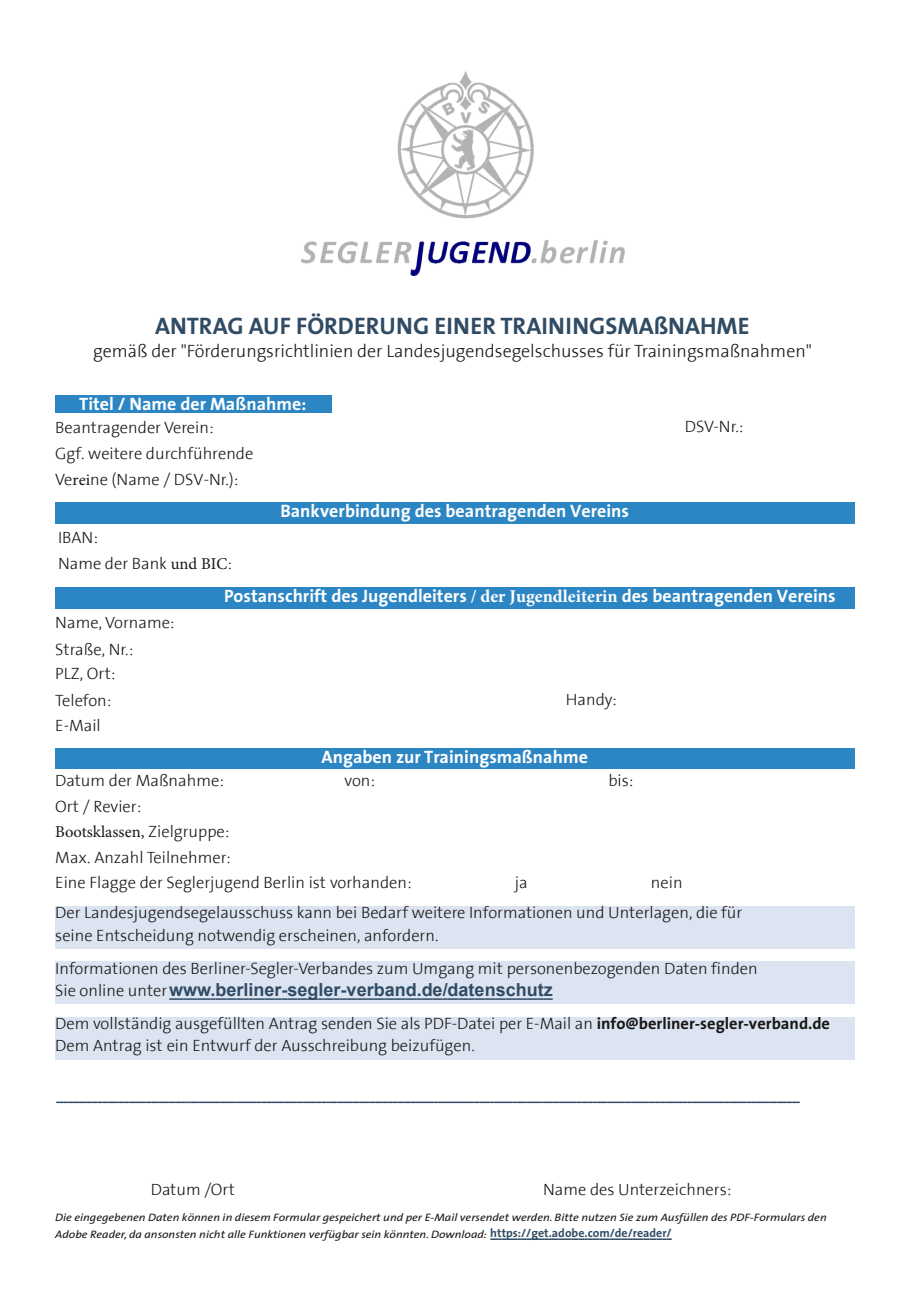
<style>
.page{position:relative;width:919px;height:1289px;background:#fff}
.page>*{position:absolute;margin:0;border:0;box-sizing:border-box;transform-origin:0 0}
.t1{font:700 24px "The Sans";color:#304b64}
.t2{font:700 18px "The Sans";color:#fff}
.t3{font:300 18px "The Sans B3";letter-spacing:-.005em;color:#171715}
.t4{font:700 18px "Arial";color:#304b64}
.t5{font:300 16.5px/26px "The Sans B3";color:#171715}
.t6{font:16.5px "Minion Pro";color:#171715}
.t7{font:italic 10.8px/16.5px "The Sans";color:#171715;scale:1.11 1}
.s1{font-family:"Minion Pro";font-weight:400}
.s2{font-family:"Minion Pro"}
.s3{font-family:"The Sans B3";font-weight:300}
.s4{font-family:"The Sans B3";font-weight:300;font-size:16.5px;color:#171715}
.s5{font-family:"The Sans";font-weight:700}
.s6{font-weight:700;font-style:normal;font-size:12px;color:#304b64}
</style>
<div class="page">
<img style="left:301px;top:71px;width:324px;height:204px">
<div style="left:55px;top:395px;width:277px;height:17px;background:#2d86c4"></div>
<div style="left:55px;top:502px;width:800px;height:21px;background:#2d86c4"></div>
<div style="left:55px;top:587px;width:800px;height:21px;background:#2d86c4"></div>
<div style="left:55px;top:748px;width:800px;height:21px;background:#2d86c4"></div>
<div style="left:55px;top:906px;width:800px;height:42px;background:#dde4f1"></div>
<div style="left:55px;top:961px;width:800px;height:42px;background:#dde4f1"></div>
<div style="left:55px;top:1016px;width:800px;height:43px;background:#dde4f1"></div>
<svg style="left:490px;top:1238px;width:181px;height:1px"></svg>
<svg style="left:169px;top:998px;width:383px;height:1px"></svg>
<svg style="left:56px;top:1101px;width:743px;height:2px"></svg>
<h1 class="t1" style="left:155px;top:316px;width:595px">ANTRAG AUF FÖRDERUNG EINER TRAININGSMAßNAHME</h1>
<p class="t3" style="left:93px;top:343px;width:720px">gemäß der "Förderungsrichtlinien der Landesjugendsegelschusses für Trainingsmaßnahmen"</p>
<p class="t2" style="left:79px;top:396px;width:229px">Titel / Name der Maßnahme:</p>
<p class="t5" style="left:55px;top:416px;width:200px">Beantragender Verein:<br>Ggf. weitere durchführende<br>Ve<span class="s1">rei</span>ne (Name / DSV-Nr.):</p>
<p class="t2" style="left:280px;top:503px;width:350px">Bankverbindung des beantragenden Vereins</p>
<p class="t5" style="left:685px;top:415px;width:60px">DSV-Nr.:</p>
<p class="t5" style="left:58px;top:526px;width:175px">IBAN:<br>Name der Bank <span class="s1">und BIC</span>:</p>
<p class="t2" style="left:224px;top:588px;width:613px">Postanschrift des Jugendleiters <span class="s2">/ der Jugendleiterin</span> des beantragenden Vereins</p>
<p class="t5" style="left:55px;top:610px;width:121px;line-height:26.5px">Name, Vorname:<br>Straße, Nr.:</p>
<p class="t5" style="left:55px;top:662px;width:62px">PLZ, Ort:<br>Telefon:<br>E-Mail</p>
<p class="t2" style="left:321px;top:749px;width:268px">Angaben zur Trainingsmaßnahme</p>
<p class="t5" style="left:566px;top:688px;width:52px">Handy:</p>
<p class="t5" style="left:55px;top:769px;width:170px">Datum der Maßnahme:</p>
<p class="t5" style="left:344px;top:769px;width:32px">von:</p>
<p class="t5" style="left:55px;top:795px;width:88px">Ort / Revier:</p>
<p class="t6" style="left:55px;top:820px;width:176px">Bootsklassen, <span class="s3">Zielgruppe:</span></p>
<p class="t5" style="left:55px;top:846px;width:358px;line-height:25.5px">Max. Anzahl Teilnehmer:<br>Eine Flagge der Seglerjugend Berlin ist vorhanden:</p>
<p class="t5" style="left:608px;top:769px;width:26px">bis:</p>
<p class="t5" style="left:514px;top:871px;width:14px">ja</p>
<p class="t5" style="left:651px;top:871px;width:33px">nein</p>
<p class="t5" style="left:55px;top:903px;width:688px;line-height:22.5px">Der Landesjugendsegelausschuss kann bei Bedarf weitere Informationen und Unterlagen, die für seine Entscheidung notwendig erscheinen, anfordern.</p>
<p class="t5" style="left:55px;top:956px;width:703px">Informationen des Berliner-Segler-Verbandes zum Umgang mit personenbezogenden Daten finden</p>
<p class="t4" style="left:55px;top:979px;width:499px"><span class="s4">Sie online unter</span>www.berliner-segler-verband.de/datenschutz</p>
<p class="t5" style="left:55px;top:1013px;width:776px;line-height:22.5px">Dem vollständig ausgefüllten Antrag senden Sie als PDF-Datei per E-Mail an <span class="s5">info@berliner-segler-verband.de<br></span>Dem Antrag ist ein Entwurf der Ausschreibung beizufügen.</p>
<p class="t5" style="left:151px;top:1178px;width:85px">Datum /Ort</p>
<p class="t5" style="left:543px;top:1177px;width:190px">Name des Unterzeichners:</p>
<p class="t7" style="left:55px;top:1210px;width:696px">Die eingegebenen Daten können in diesem Formular gespeichert und per E-Mail versendet werden. Bitte nutzen Sie zum Ausfüllen des PDF-Formulars den<br>Adobe Reader, da ansonsten nicht alle Funktionen verfügbar sein könnten. Download: <span class="s6">https://get.adobe.com/de/reader/</span></p>
</div>
